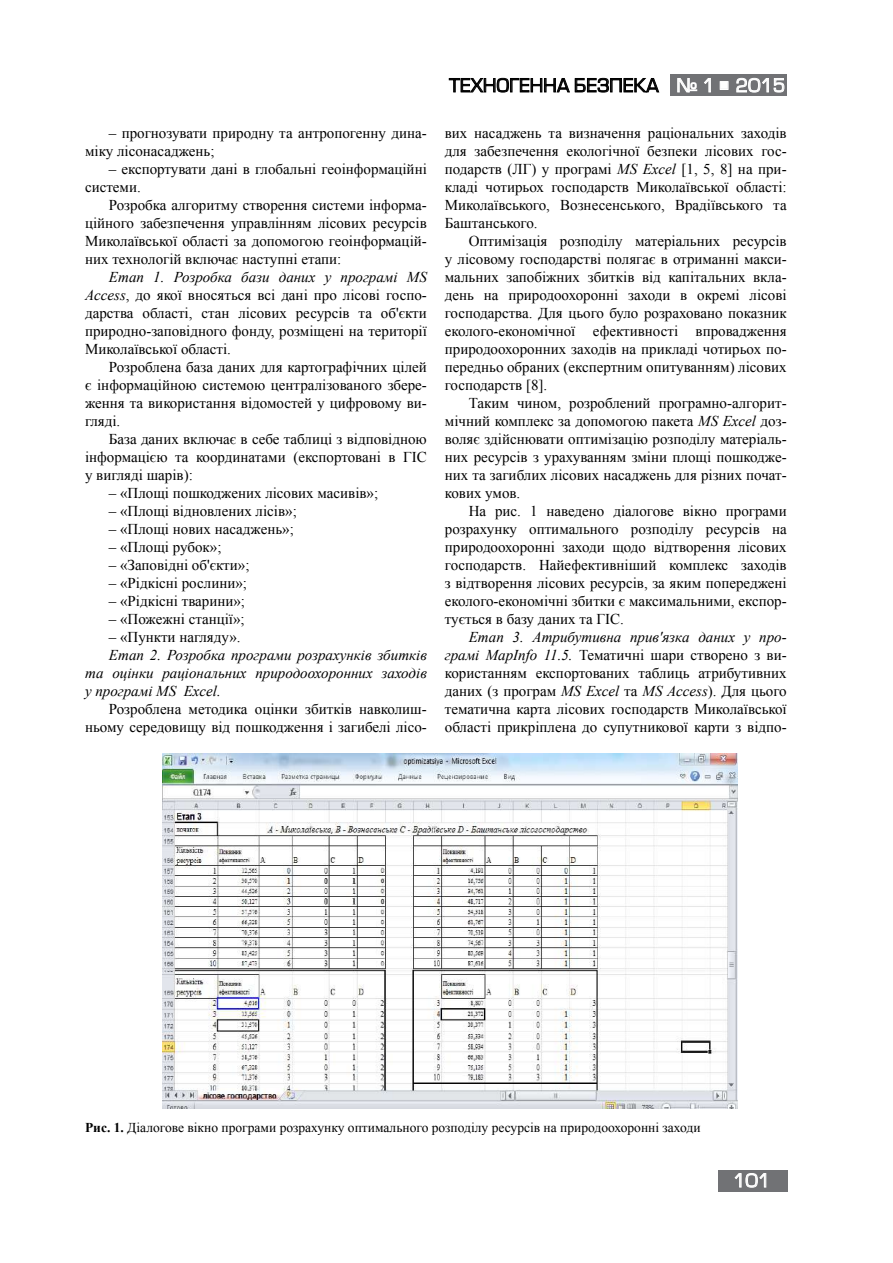
<style>
.page{position:relative;width:893px;height:1263px;background:#fff}
.page>*{position:absolute;margin:0;border:0;box-sizing:border-box;transform-origin:0 0}
.t1{font:18px "Europe";color:#000}
.t2{font:18px "Europe";color:#fff}
.t3{font:15px/18px "Times New Roman";color:#000;text-align:justify}
.t4{font:italic 15px/18px "Times New Roman";color:#000;text-align:justify}
.t5{font:13.5px "Times New Roman";color:#000}
.s1{font-style:italic}
.s2{font-weight:700}
</style>
<div class="page">
<div style="left:670px;top:75px;width:116px;height:21px;background:#717275"></div>
<div style="left:718px;top:1170px;width:69px;height:21px;background:#717275"></div>
<svg style="left:677px;top:78px;width:34px;height:15px"></svg>
<div style="left:720px;top:81px;width:8px;height:9px;border:1px solid #fff"></div>
<svg style="left:736px;top:77px;width:49px;height:16px"></svg>
<svg style="left:734px;top:1173px;width:33px;height:15px"></svg>
<svg style="left:448px;top:77px;width:212px;height:16px"></svg>
<img style="left:162px;top:754px;width:575px;height:355px">
<p class="t3" style="left:85px;top:124px;width:343px;text-indent:24px">– прогнозувати природну та антропогенну дина&shy;міку лісонасаджень;</p>
<p class="t3" style="left:85px;top:160px;width:343px;text-indent:24px">– експортувати дані в глобальні геоінформаційні системи.</p>
<p class="t3" style="left:85px;top:196px;width:343px;text-indent:24px">Розробка алгоритму створення системи інформа&shy;ційного забезпечення управлінням лісових ресурсів Миколаївської області за допомогою геоінформацій&shy;них технологій включає наступні етапи:</p>
<p class="t3" style="left:85px;top:268px;width:343px;text-indent:24px"><span class="s1">Етап 1. Розробка бази даних у програмі MS Access</span>, до якої вносяться всі дані про лісові госпо&shy;дарства області, стан лісових ресурсів та об'єкти природно-заповідного фонду, розміщені на території Миколаївської області.</p>
<p class="t3" style="left:85px;top:358px;width:343px;text-indent:24px">Розроблена база даних для картографічних цілей є інформаційною системою централізованого збере&shy;ження та використання відомостей у цифровому ви&shy;гляді.</p>
<p class="t3" style="left:85px;top:430px;width:343px;text-indent:24px">База даних включає в себе таблиці з відповідною інформацією та координатами (експортовані в ГІС у вигляді шарів):</p>
<p class="t3" style="left:109px;top:484px;width:271px">– «Площі пошкоджених лісових масивів»;</p>
<p class="t3" style="left:109px;top:502px;width:190px">– «Площі відновлених лісів»;</p>
<p class="t3" style="left:109px;top:520px;width:187px">– «Площі нових насаджень»;</p>
<p class="t3" style="left:109px;top:538px;width:114px">– «Площі рубок»;</p>
<p class="t3" style="left:109px;top:556px;width:142px">– «Заповідні об'єкти»;</p>
<p class="t3" style="left:109px;top:574px;width:140px">– «Рідкісні рослини»;</p>
<p class="t3" style="left:109px;top:592px;width:138px">– «Рідкісні тварини»;</p>
<p class="t3" style="left:109px;top:610px;width:137px">– «Пожежні станції»;</p>
<p class="t3" style="left:109px;top:628px;width:133px">– «Пункти нагляду».</p>
<p class="t4" style="left:85px;top:646px;width:343px;text-indent:24px">Етап 2. Розробка програми розрахунків збитків та оцінки раціональних природоохоронних заходів у програмі МS Excel.</p>
<p class="t3" style="left:85px;top:700px;width:343px;text-align:right">Розроблена методика оцінки збитків навколиш&shy;ньому середовищу від пошкодження і загибелі лісо-</p>
<p class="t1" style="left:449px;top:76px;width:211px">ТЕХНОГЕННА БЕЗПЕКА</p>
<p class="t2" style="left:676px;top:76px;width:110px">№ 1 ■ 2015</p>
<p class="t3" style="left:445px;top:124px;width:343px">вих насаджень та визначення раціональних заходів для забезпечення екологічної безпеки лісових гос&shy;подарств (ЛГ) у програмі <span class="s1">МS Excel</span> [1, 5, 8] на при&shy;кладі чотирьох господарств Миколаївської області:<br>Миколаївського, Вознесенського, Врадіївського та Баштанського.</p>
<p class="t3" style="left:445px;top:232px;width:343px;text-indent:24px">Оптимізація розподілу матеріальних ресурсів у лісовому господарстві полягає в отриманні макси&shy;мальних запобіжних збитків від капітальних вкла&shy;день на природоохоронні заходи в окремі лісові господарства. Для цього було розраховано показник еколого-економічної ефективності впровадження природоохоронних заходів на прикладі чотирьох по&shy;передньо обраних (експертним опитуванням) лісових господарств [8].</p>
<p class="t3" style="left:445px;top:394px;width:343px;text-indent:24px">Таким чином, розроблений програмно-алгорит&shy;мічний комплекс за допомогою пакета <span class="s1">MS Excel</span> доз&shy;воляє здійснювати оптимізацію розподілу матеріаль&shy;них ресурсів з урахуванням зміни площі пошкодже&shy;них та загиблих лісових насаджень для різних почат&shy;кових умов.</p>
<p class="t3" style="left:445px;top:502px;width:343px;text-indent:24px">На рис. 1 наведено діалогове вікно програми розрахунку оптимального розподілу ресурсів на природоохоронні заходи щодо відтворення лісових господарств. Найефективніший комплекс заходів з відтворення лісових ресурсів, за яким попереджені еколого-економічні збитки є максимальними, експор&shy;тується в базу даних та ГІС.</p>
<p class="t3" style="left:445px;top:628px;width:343px;text-indent:24px"><span class="s1">Етап 3. Атрибутивна прив'язкa даних у про&shy;грамі MapInfo 11.5.</span> Тематичні шари створено з ви&shy;користанням експортованих таблиць атрибутивних даних (з програм <span class="s1">MS Excel</span> та <span class="s1">MS Access</span>). Для цього тематична карта лісових господарств Миколаївської області прикріплена до супутникової карти з відпо-</p>
<p class="t5" style="left:85px;top:1118px;width:617px"><span class="s2">Рис. 1.</span> Діалогове вікно програми розрахунку оптимального розподілу ресурсів на природоохоронні заходи</p>
<p class="t2" style="left:733px;top:1171px;width:39px">101</p>
</div>
